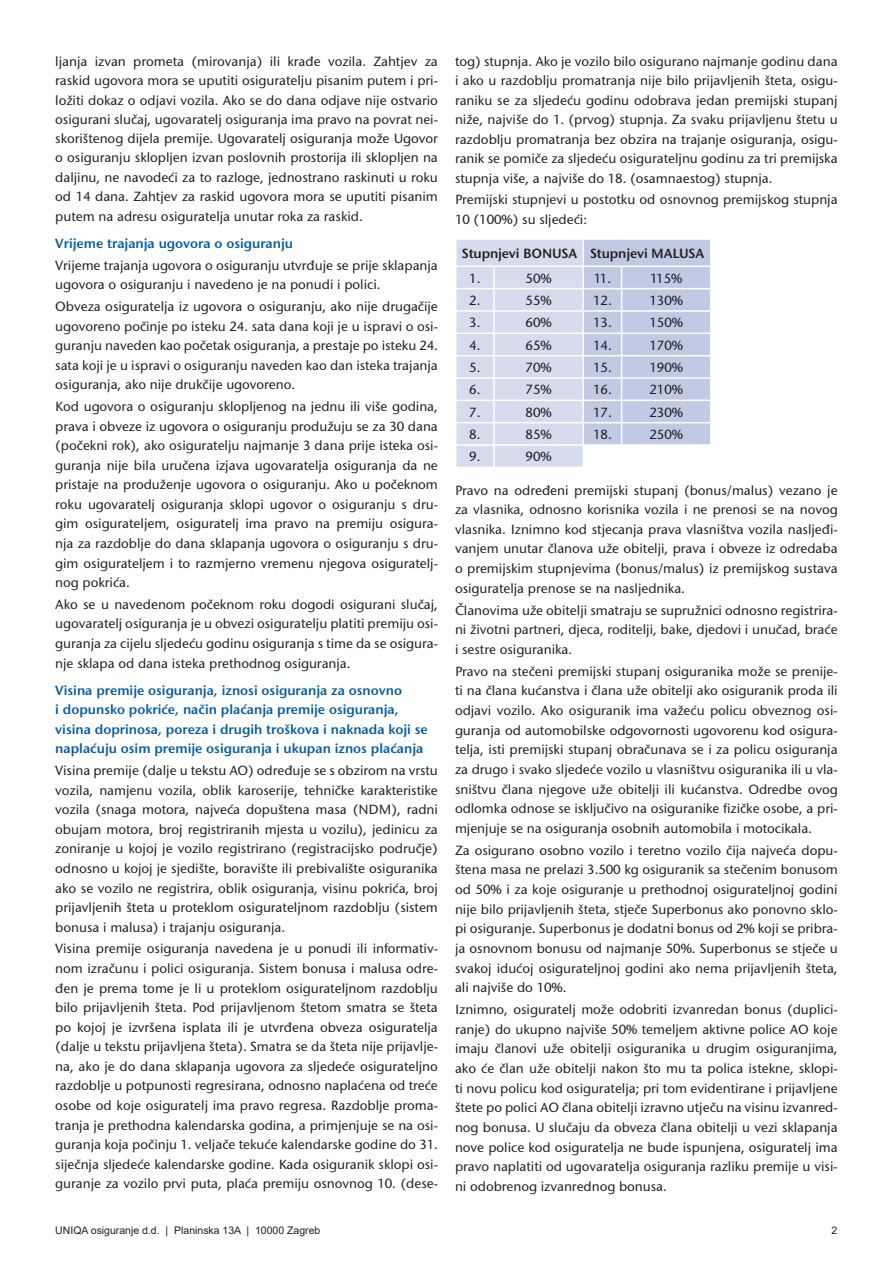
<style>
.page{position:relative;width:893px;height:1263px;background:#fff}
.page>*{position:absolute;margin:0;border:0;box-sizing:border-box;transform-origin:0 0}
._01_-_Tekst{font:13.5px/19.6px "Stone Sans XP";letter-spacing:-.005em;color:#231f20;text-align:justify}
._02_-_Naslov__plavi{font:13.5px/19.5px "Stone San Sem XP";color:#005ca7}
._01_-_Tekst-2{font:13.5px "Stone San Sem XP";letter-spacing:-.01em;color:#231f20}
.t1{font:10.5px "Arial";color:#231f20}
</style>
<div class="page">
<svg style="left:456px;top:239px;width:255px;height:228px;background:#d2d8ec"></svg>
<hr style="left:710px;top:446px;width:2px;height:21px;background:#fff">
<p class="_01_-_Tekst" style="left:55px;top:52px;width:384px">ljanja izvan prometa (mirovanja) ili krađe vozila. Zahtjev za raskid ugovora mora se uputiti osiguratelju pisanim putem i pri&shy;ložiti dokaz o odjavi vozila. Ako se do dana odjave nije ostvario osigurani slučaj, ugovaratelj osiguranja ima pravo na povrat nei&shy;skorištenog dijela premije. Ugovaratelj osiguranja može Ugovor o osiguranju sklopljen izvan poslovnih prostorija ili sklopljen na daljinu, ne navodeći za to razloge, jednostrano raskinuti u roku od 14 dana. Zahtjev za raskid ugovora mora se uputiti pisanim putem na adresu osiguratelja unutar roka za raskid.</p>
<p class="_02_-_Naslov__plavi" style="left:55px;top:234px;width:239px">Vrijeme trajanja ugovora o osiguranju</p>
<p class="_01_-_Tekst" style="left:55px;top:255px;width:384px">Vrijeme trajanja ugovora o osiguranju utvrđuje se prije sklapanja ugovora o osiguranju i navedeno je na ponudi i polici.</p>
<p class="_01_-_Tekst" style="left:55px;top:297px;width:384px">Obveza osiguratelja iz ugovora o osiguranju, ako nije drugačije ugovoreno počinje po isteku 24. sata dana koji je u ispravi o osi&shy;guranju naveden kao početak osiguranja, a prestaje po isteku 24. sata koji je u ispravi o osiguranju naveden kao dan isteka trajanja osiguranja, ako nije drukčije ugovoreno.</p>
<p class="_01_-_Tekst" style="left:55px;top:397px;width:384px">Kod ugovora o osiguranju sklopljenog na jednu ili više godina, prava i obveze iz ugovora o osiguranju produžuju se za 30 dana (počekni rok), ako osiguratelju najmanje 3 dana prije isteka osi&shy;guranja nije bila uručena izjava ugovaratelja osiguranja da ne pristaje na produženje ugovora o osiguranju. Ako u počeknom roku ugovaratelj osiguranja sklopi ugovor o osiguranju s dru&shy;gim osigurateljem, osiguratelj ima pravo na premiju osigura&shy;nja za razdoblje do dana sklapanja ugovora o osiguranju s dru&shy;gim osigurateljem i to razmjerno vremenu njegova osiguratelj&shy;nog pokrića.</p>
<p class="_01_-_Tekst" style="left:55px;top:595px;width:384px">Ako se u navedenom počeknom roku dogodi osigurani slučaj, ugovaratelj osiguranja je u obvezi osiguratelju platiti premiju osi&shy;guranja za cijelu sljedeću godinu osiguranja s time da se osigura&shy;nje sklapa od dana isteka prethodnog osiguranja.</p>
<p class="_02_-_Naslov__plavi" style="left:55px;top:680px;width:374px">Visina premije osiguranja, iznosi osiguranja za osnovno<br>i dopunsko pokriće, način plaćanja premije osiguranja, visina doprinosa, poreza i drugih troškova i naknada koji se naplaćuju osim premije osiguranja i ukupan iznos plaćanja</p>
<p class="_01_-_Tekst" style="left:55px;top:761px;width:384px">Visina premije (dalje u tekstu AO) određuje se s obzirom na vrstu vozila, namjenu vozila, oblik karoserije, tehničke karakteristike vozila (snaga motora, najveća dopuštena masa (NDM), radni obujam motora, broj registriranih mjesta u vozilu), jedinicu za zoniranje u kojoj je vozilo registrirano (registracijsko područje) odnosno u kojoj je sjedište, boravište ili prebivalište osiguranika ako se vozilo ne registrira, oblik osiguranja, visinu pokrića, broj prijavljenih šteta u proteklom osigurateljnom razdoblju (sistem bonusa i malusa) i trajanju osiguranja.</p>
<p class="_01_-_Tekst" style="left:55px;top:939px;width:384px">Visina premije osiguranja navedena je u ponudi ili informativ&shy;nom izračunu i polici osiguranja. Sistem bonusa i malusa odre&shy;đen je prema tome je li u proteklom osigurateljnom razdoblju bilo prijavljenih šteta. Pod prijavljenom štetom smatra se šteta po kojoj je izvršena isplata ili je utvrđena obveza osiguratelja (dalje u tekstu prijavljena šteta). Smatra se da šteta nije prijavlje&shy;na, ako je do dana sklapanja ugovora za sljedeće osigurateljno razdoblje u potpunosti regresirana, odnosno naplaćena od treće osobe od koje osiguratelj ima pravo regresa. Razdoblje proma&shy;tranja je prethodna kalendarska godina, a primjenjuje se na osi&shy;guranja koja počinju 1. veljače tekuće kalendarske godine do 31. siječnja sljedeće kalendarske godine. Kada osiguranik sklopi osi&shy;guranje za vozilo prvi puta, plaća premiju osnovnog 10. (dese-</p>
<p class="_01_-_Tekst" style="left:455px;top:51px;width:384px">tog) stupnja. Ako je vozilo bilo osigurano najmanje godinu dana i ako u razdoblju promatranja nije bilo prijavljenih šteta, osigu&shy;raniku se za sljedeću godinu odobrava jedan premijski stupanj niže, najviše do 1. (prvog) stupnja. Za svaku prijavljenu štetu u razdoblju promatranja bez obzira na trajanje osiguranja, osigu&shy;ranik se pomiče za sljedeću osigurateljnu godinu za tri premijska stupnja više, a najviše do 18. (osamnaestog) stupnja.</p>
<p class="_01_-_Tekst" style="left:455px;top:190px;width:384px">Premijski stupnjevi u postotku od osnovnog premijskog stupnja<br>10 (100%) su sljedeći:</p>
<p class="_01_-_Tekst-2" style="left:462px;top:245px;width:117px">Stupnjevi BONUSA</p>
<p class="_01_-_Tekst-2" style="left:590px;top:245px;width:116px">Stupnjevi MALUSA</p>
<p class="_01_-_Tekst" style="left:469px;top:268px;width:13px">1.</p>
<p class="_01_-_Tekst" style="left:526px;top:268px;width:28px">50%</p>
<p class="_01_-_Tekst" style="left:594px;top:268px;width:19px">11.</p>
<p class="_01_-_Tekst" style="left:650px;top:268px;width:34px">115%</p>
<p class="_01_-_Tekst" style="left:469px;top:291px;width:13px">2.</p>
<p class="_01_-_Tekst" style="left:526px;top:291px;width:28px">55%</p>
<p class="_01_-_Tekst" style="left:593px;top:291px;width:20px">12.</p>
<p class="_01_-_Tekst" style="left:649px;top:291px;width:35px">130%</p>
<p class="_01_-_Tekst" style="left:469px;top:313px;width:13px">3.</p>
<p class="_01_-_Tekst" style="left:526px;top:313px;width:28px">60%</p>
<p class="_01_-_Tekst" style="left:593px;top:313px;width:20px">13.</p>
<p class="_01_-_Tekst" style="left:649px;top:313px;width:35px">150%</p>
<p class="_01_-_Tekst" style="left:469px;top:335px;width:13px">4.</p>
<p class="_01_-_Tekst" style="left:526px;top:335px;width:28px">65%</p>
<p class="_01_-_Tekst" style="left:593px;top:335px;width:20px">14.</p>
<p class="_01_-_Tekst" style="left:649px;top:335px;width:35px">170%</p>
<p class="_01_-_Tekst" style="left:469px;top:358px;width:13px">5.</p>
<p class="_01_-_Tekst" style="left:526px;top:358px;width:28px">70%</p>
<p class="_01_-_Tekst" style="left:593px;top:358px;width:20px">15.</p>
<p class="_01_-_Tekst" style="left:649px;top:358px;width:35px">190%</p>
<p class="_01_-_Tekst" style="left:469px;top:380px;width:13px">6.</p>
<p class="_01_-_Tekst" style="left:526px;top:380px;width:28px">75%</p>
<p class="_01_-_Tekst" style="left:593px;top:380px;width:20px">16.</p>
<p class="_01_-_Tekst" style="left:649px;top:380px;width:35px">210%</p>
<p class="_01_-_Tekst" style="left:469px;top:402px;width:13px">7.</p>
<p class="_01_-_Tekst" style="left:526px;top:402px;width:28px">80%</p>
<p class="_01_-_Tekst" style="left:593px;top:402px;width:20px">17.</p>
<p class="_01_-_Tekst" style="left:649px;top:402px;width:35px">230%</p>
<p class="_01_-_Tekst" style="left:469px;top:425px;width:13px">8.</p>
<p class="_01_-_Tekst" style="left:526px;top:425px;width:28px">85%</p>
<p class="_01_-_Tekst" style="left:593px;top:425px;width:20px">18.</p>
<p class="_01_-_Tekst" style="left:649px;top:425px;width:35px">250%</p>
<p class="_01_-_Tekst" style="left:469px;top:447px;width:13px">9.</p>
<p class="_01_-_Tekst" style="left:526px;top:447px;width:28px">90%</p>
<p class="_01_-_Tekst" style="left:455px;top:480px;width:384px">Pravo na određeni premijski stupanj (bonus/malus) vezano je za vlasnika, odnosno korisnika vozila i ne prenosi se na novog vlasnika. Iznimno kod stjecanja prava vlasništva vozila nasljeđi&shy;vanjem unutar članova uže obitelji, prava i obveze iz odredaba o premijskim stupnjevima (bonus/malus) iz premijskog sustava osiguratelja prenose se na nasljednika.</p>
<p class="_01_-_Tekst" style="left:455px;top:600px;width:384px">Članovima uže obitelji smatraju se supružnici odnosno registrira&shy;ni životni partneri, djeca, roditelji, bake, djedovi i unučad, braće i sestre osiguranika.</p>
<p class="_01_-_Tekst" style="left:455px;top:661px;width:384px">Pravo na stečeni premijski stupanj osiguranika može se prenije&shy;ti na člana kućanstva i člana uže obitelji ako osiguranik proda ili odjavi vozilo. Ako osiguranik ima važeću policu obveznog osi&shy;guranja od automobilske odgovornosti ugovorenu kod osigura&shy;telja, isti premijski stupanj obračunava se i za policu osiguranja za drugo i svako sljedeće vozilo u vlasništvu osiguranika ili u vla&shy;sništvu člana njegove uže obitelji ili kućanstva. Odredbe ovog odlomka odnose se isključivo na osiguranike fizičke osobe, a pri&shy;mjenjuje se na osiguranja osobnih automobila i motocikala.</p>
<p class="_01_-_Tekst" style="left:455px;top:840px;width:384px">Za osigurano osobno vozilo i teretno vozilo čija najveća dopu&shy;štena masa ne prelazi 3.500 kg osiguranik sa stečenim bonusom od 50% i za koje osiguranje u prethodnoj osigurateljnoj godini nije bilo prijavljenih šteta, stječe Superbonus ako ponovno sklo&shy;pi osiguranje. Superbonus je dodatni bonus od 2% koji se pribra&shy;ja osnovnom bonusu od najmanje 50%. Superbonus se stječe u svakoj idućoj osigurateljnoj godini ako nema prijavljenih šteta, ali najviše do 10%.</p>
<p class="_01_-_Tekst" style="left:455px;top:1000px;width:384px">Iznimno, osiguratelj može odobriti izvanredan bonus (duplici&shy;ranje) do ukupno najviše 50% temeljem aktivne police AO koje imaju članovi uže obitelji osiguranika u drugim osiguranjima, ako će član uže obitelji nakon što mu ta polica istekne, sklopi&shy;ti novu policu kod osiguratelja; pri tom evidentirane i prijavljene štete po polici AO člana obitelji izravno utječu na visinu izvanred&shy;nog bonusa. U slučaju da obveza člana obitelji u vezi sklapanja nove police kod osiguratelja ne bude ispunjena, osiguratelj ima pravo naplatiti od ugovaratelja osiguranja razliku premije u visi&shy;ni odobrenog izvanrednog bonusa.</p>
<p class="t1" style="left:55px;top:1223px;width:267px">UNIQA osiguranje d.d. | Planinska 13A | 10000 Zagreb</p>
<p class="t1" style="left:831px;top:1223px;width:7px">2</p>
</div>
